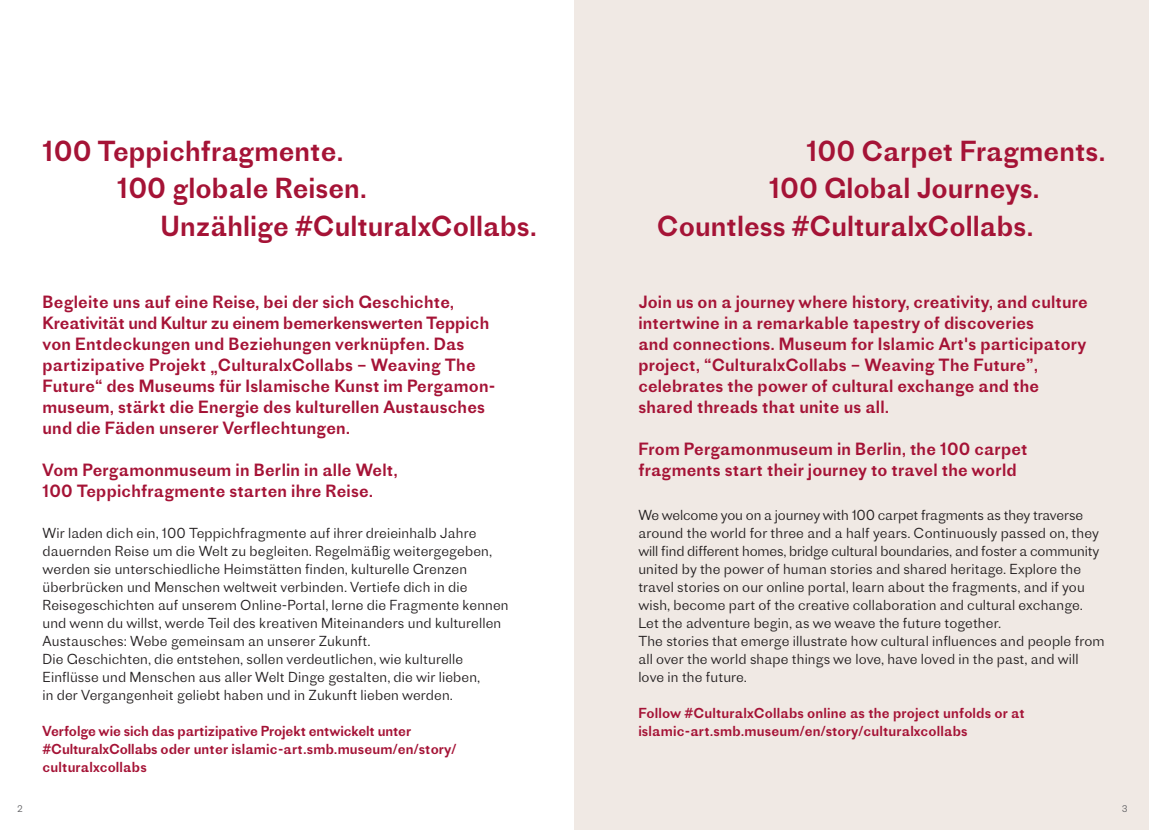
<style>
.page{position:relative;width:1149px;height:830px;background:#fff}
.page>*{position:absolute;margin:0;border:0;box-sizing:border-box;transform-origin:0 0}
.t1{font:27px "Proto Grotesk";color:#a51336}
.t2{font:16.5px/21px "Proto Grotesk";letter-spacing:.01em;color:#a51336}
.t3{font:300 13.5px/18px "Proto Grotesk";letter-spacing:.01em;color:#231f20}
.t4{font:13.5px/18px "Proto Grotesk";letter-spacing:-.01em;color:#a51336}
.t5{font:13.5px/18px "Proto Grotesk";letter-spacing:.01em;color:#a51336}
.t6{font:300 9px "Proto Grotesk";color:#636366}
</style>
<div class="page">
<div style="left:574px;top:0;width:574px;height:829px;background:#f0e9e4"></div>
<h1 class="t1" style="left:43px;top:132px;width:303px">100 Teppichfragmente.</h1>
<h1 class="t1" style="left:117px;top:169px;width:251px">100 globale Reisen.</h1>
<h1 class="t1" style="left:161px;top:207px;width:378px">Unzählige #CulturalxCollabs.</h1>
<p class="t2" style="left:43px;top:291px;width:454px">Begleite uns auf eine Reise, bei der sich Geschichte, Kreativität und Kultur zu einem bemerkenswerten Teppich von Entdeckungen und Beziehungen verknüpfen. Das partizipative Projekt „CulturalxCollabs – Weaving The Future“ des Museums für Islamische Kunst im Pergamon&shy;museum, stärkt die Energie des kulturellen Austausches und die Fäden unserer Verflechtungen.</p>
<p class="t2" style="left:43px;top:459px;width:357px">Vom Pergamonmuseum in Berlin in alle Welt,<br>100 Teppichfragmente starten ihre Reise.</p>
<p class="t3" style="left:43px;top:523px;width:467px">Wir laden dich ein, 100 Teppichfragmente auf ihrer dreieinhalb Jahre dauernden Reise um die Welt zu begleiten. Regelmäßig weitergegeben, werden sie unterschiedliche Heimstätten finden, kulturelle Grenzen überbrücken und Menschen weltweit verbinden. Vertiefe dich in die Reisegeschichten auf unserem Online-Portal, lerne die Fragmente kennen und wenn du willst, werde Teil des kreativen Miteinanders und kulturellen Austausches: Webe gemeinsam an unserer Zukunft.<br>Die Geschichten, die entstehen, sollen verdeutlichen, wie kulturelle Einflüsse und Menschen aus aller Welt Dinge gestalten, die wir lieben,<br>in der Vergangenheit geliebt haben und in Zukunft lieben werden.</p>
<p class="t4" style="left:43px;top:721px;width:415px">Verfolge wie sich das partizipative Projekt entwickelt unter #CulturalxCollabs oder unter islamic-art.smb.museum/en/story/ culturalxcollabs</p>
<h1 class="t1" style="left:806px;top:132px;width:301px">100 Carpet Fragments.</h1>
<h1 class="t1" style="left:768px;top:169px;width:272px">100 Global Journeys.</h1>
<h1 class="t1" style="left:656px;top:207px;width:378px">Countless #CulturalxCollabs.</h1>
<p class="t2" style="left:638px;top:291px;width:451px">Join us on a journey where history, creativity, and culture intertwine in a remarkable tapestry of discoveries<br>and connections. Museum for Islamic Art's participatory project, “CulturalxCollabs – Weaving The Future”, celebrates the power of cultural exchange and the shared threads that unite us all.</p>
<p class="t2" style="left:638px;top:438px;width:391px">From Pergamonmuseum in Berlin, the 100 carpet fragments start their journey to travel the world</p>
<p class="t3" style="left:638px;top:505px;width:467px">We welcome you on a journey with 100 carpet fragments as they traverse around the world for three and a half years. Continuously passed on, they will find different homes, bridge cultural boundaries, and foster a community united by the power of human stories and shared heritage. Explore the travel stories on our online portal, learn about the fragments, and if you wish, become part of the creative collaboration and cultural exchange.<br>Let the adventure begin, as we weave the future together.<br>The stories that emerge illustrate how cultural influences and people from all over the world shape things we love, have loved in the past, and will love in the future.</p>
<p class="t5" style="left:638px;top:703px;width:388px">Follow #CulturalxCollabs online as the project unfolds or at islamic-art.smb.museum/en/story/culturalxcollabs</p>
<p class="t6" style="left:17px;top:802px;width:7px">2</p>
<p class="t6" style="left:1121px;top:802px;width:7px">3</p>
</div>
